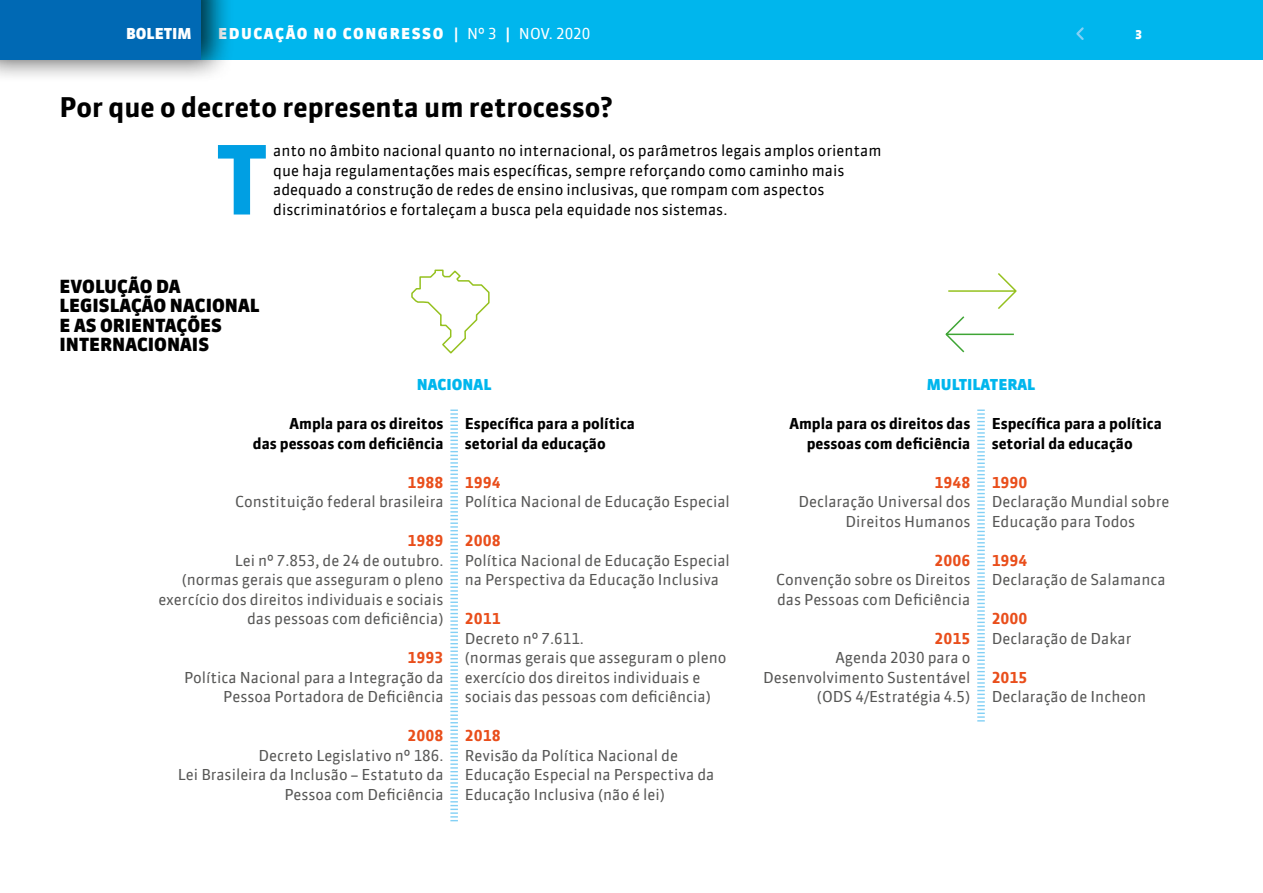
<style>
.page{position:relative;width:1263px;height:893px;background:#fff}
.page>*{position:absolute;margin:0;border:0;box-sizing:border-box;transform-origin:0 0}
.texto-info{font:700 94.8px "Sanuk Offc";color:#009fe3}
.texto-info-2{font:700 27px "Sanuk Offc";color:#000}
.texto-info-3{font:900 18px/19.5px "Sanuk Offc";color:#000}
.texto-info-4{font:15px/19.5px "Sanuk Offc";color:#575756}
.texto-info-5{font:15px/19.5px "Sanuk Offc";color:#000}
.texto-info-6{font:700 15px/19.5px "Sanuk Offc";color:#000;text-align:right}
.t1{font:900 15px "Sanuk Offc";letter-spacing:.1em;color:#fff}
.texto-info-7{font:900 15px "Sanuk Offc";color:#00b6ed}
.t2{font:900 15px "Sanuk Offc";color:#fff}
.t3{font:900 12px "Sanuk Offc";color:#fff}
.s1{font-weight:700}
.s2{font-weight:400}
.s3{font-weight:700;color:#e94e1b}
</style>
<div class="page">
<div style="left:0;top:0;width:1263px;height:60px;background:#00b6ed"></div>
<svg style="left:1076px;top:27px;width:8px;height:13px"></svg>
<div style="left:0;top:0;width:234px;height:83px;background:#000;opacity:.75"></div>
<div style="left:0;top:0;width:200px;height:60px;background:#0069b4"></div>
<svg style="left:977px;top:410px;width:8px;height:312px"></svg>
<svg style="left:450px;top:410px;width:8px;height:411px"></svg>
<svg style="left:945px;top:273px;width:72px;height:80px"></svg>
<svg style="left:411px;top:269px;width:79px;height:85px"></svg>
<p class="t2" style="left:126px;top:24px;width:67px">BOLETIM</p>
<p class="t1" style="left:218px;top:24px;width:374px">EDUCAÇÃO NO CONGRESSO <span class="s1">|</span> <span class="s2">Nº 3</span> <span class="s1">|</span> <span class="s2">NOV. 2020</span></p>
<p class="t3" style="left:1135px;top:27px;width:9px">3</p>
<p class="texto-info-2" style="left:60px;top:90px;width:555px">Por que o decreto representa um retrocesso?</p>
<p class="texto-info" style="left:215px;top:121px;width:55px">T</p>
<p class="texto-info-5" style="left:273px;top:141px;width:610px">anto no âmbito nacional quanto no internacional, os parâmetros legais amplos orientam que haja regulamentações mais específicas, sempre reforçando como caminho mais adequado a construção de redes de ensino inclusivas, que rompam com aspectos discriminatórios e fortaleçam a busca pela equidade nos sistemas.</p>
<p class="texto-info-3" style="left:60px;top:277px;width:201px">EVOLUÇÃO DA<br>LEGISLAÇÃO NACIONAL<br>E AS ORIENTAÇÕES<br>INTERNACIONAIS</p>
<p class="texto-info-7" style="left:417px;top:375px;width:76px">NACIONAL</p>
<p class="texto-info-7" style="left:927px;top:375px;width:110px">MULTILATERAL</p>
<p class="texto-info-6" style="left:253px;top:414px;width:192px">Ampla para os direitos<br>das pessoas com deficiência</p>
<p class="texto-info-4" style="left:235px;top:472px;width:210px;text-align:right"><span class="s3">1988<br></span>Constituição federal brasileira</p>
<p class="texto-info-4" style="left:158px;top:531px;width:287px;text-align:right"><span class="s3">1989<br></span>Lei nº 7.853, de 24 de outubro.<br>(normas gerais que asseguram o pleno exercício dos direitos individuais e sociais das pessoas com deficiência)</p>
<p class="texto-info-4" style="left:184px;top:648px;width:261px;text-align:right"><span class="s3">1993<br></span>Política Nacional para a Integração da<br>Pessoa Portadora de Deficiência</p>
<p class="texto-info-4" style="left:178px;top:726px;width:267px;text-align:right"><span class="s3">2008<br></span>Decreto Legislativo nº 186.<br>Lei Brasileira da Inclusão – Estatuto da<br>Pessoa com Deficiência</p>
<p class="texto-info-6" style="left:465px;top:414px;width:172px;text-align:left">Específica para a política setorial da educação</p>
<p class="texto-info-4" style="left:465px;top:472px;width:267px"><span class="s3">1994<br></span>Política Nacional de Educação Especial</p>
<p class="texto-info-4" style="left:465px;top:531px;width:267px"><span class="s3">2008<br></span>Política Nacional de Educação Especial na Perspectiva da Educação Inclusiva</p>
<p class="texto-info-4" style="left:465px;top:609px;width:263px"><span class="s3">2011<br></span>Decreto nº 7.611.<br>(normas gerais que asseguram o pleno exercício dos direitos individuais e sociais das pessoas com deficiência)</p>
<p class="texto-info-4" style="left:465px;top:726px;width:251px"><span class="s3">2018<br></span>Revisão da Política Nacional de<br>Educação Especial na Perspectiva da<br>Educação Inclusiva (não é lei)</p>
<p class="texto-info-6" style="left:992px;top:414px;width:172px;text-align:left">Específica para a política setorial da educação</p>
<p class="texto-info-4" style="left:992px;top:472px;width:179px"><span class="s3">1990<br></span>Declaração Mundial sobre<br>Educação para Todos</p>
<p class="texto-info-4" style="left:992px;top:550px;width:175px"><span class="s3">1994<br></span>Declaração de Salamanca</p>
<p class="texto-info-4" style="left:992px;top:609px;width:141px"><span class="s3">2000<br></span>Declaração de Dakar</p>
<p class="texto-info-4" style="left:992px;top:667px;width:156px"><span class="s3">2015<br></span>Declaração de Incheon</p>
<p class="texto-info-6" style="left:789px;top:414px;width:183px">Ampla para os direitos das pessoas com deficiência</p>
<p class="texto-info-4" style="left:798px;top:472px;width:173px;text-align:right"><span class="s3">1948<br></span>Declaração Universal dos<br>Direitos Humanos</p>
<p class="texto-info-4" style="left:776px;top:550px;width:196px;text-align:justify;text-indent:158px"><span class="s3">2006<br></span>Convenção sobre os Direitos das Pessoas com Deficiência</p>
<p class="texto-info-4" style="left:763px;top:628px;width:209px;text-align:right"><span class="s3">2015<br></span>Agenda 2030 para o<br>Desenvolvimento Sustentável (ODS 4/Estratégia 4.5)</p>
</div>
